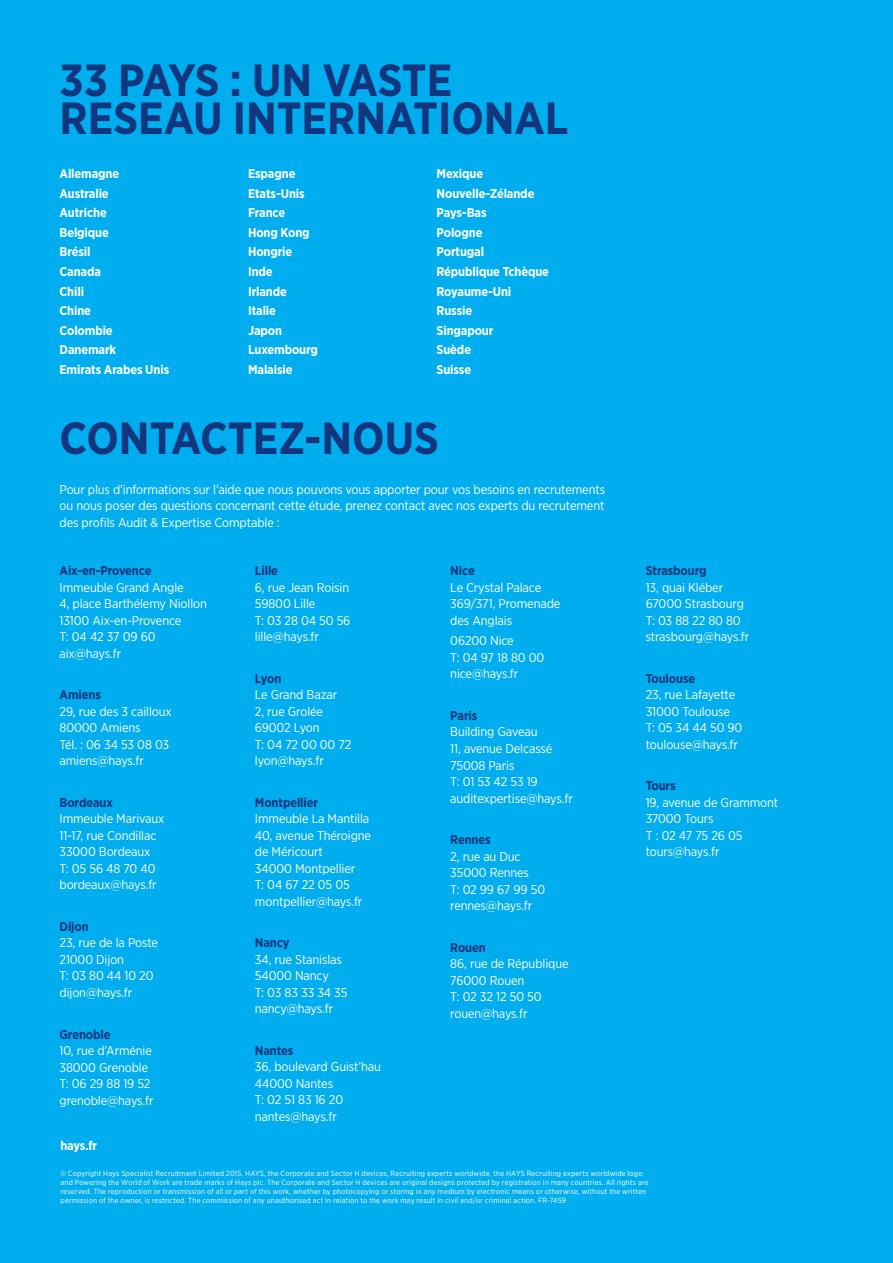
<style>
.page{position:relative;width:893px;height:1263px;background:#00aeef}
.page>*{position:absolute;margin:0;border:0;box-sizing:border-box;transform-origin:0 0}
.Heading_-_Light_Blue{font:700 45px/38.8px "Gotham Narrow";color:#11367e}
.Bodycopy{font:12.75px/16.5px "Gotham Narrow";letter-spacing:-.01em;color:#fff}
.Bodycopy-2{font:700 12.75px/19.5px "Gotham Narrow";letter-spacing:-.01em;color:#fff}
.t1{font:7.5px/9px "Gotham Narrow";letter-spacing:.02em;color:#fff}
.s1{font-weight:700;color:#11367e}
</style>
<div class="page">
<p class="Heading_-_Light_Blue" style="left:60px;top:60px;width:511px">33 PAYS : UN VASTE<br>RESEAU INTERNATIONAL</p>
<p class="Bodycopy-2" style="left:60px;top:164px;width:61px">Allemagne</p>
<p class="Bodycopy-2" style="left:60px;top:183px;width:51px">Australie</p>
<p class="Bodycopy-2" style="left:60px;top:203px;width:49px">Autriche</p>
<p class="Bodycopy-2" style="left:60px;top:223px;width:51px">Belgique</p>
<p class="Bodycopy-2" style="left:60px;top:242px;width:33px">Brésil</p>
<p class="Bodycopy-2" style="left:60px;top:262px;width:43px">Canada</p>
<p class="Bodycopy-2" style="left:60px;top:281px;width:26px">Chili</p>
<p class="Bodycopy-2" style="left:60px;top:301px;width:33px">Chine</p>
<p class="Bodycopy-2" style="left:60px;top:320px;width:55px">Colombie</p>
<p class="Bodycopy-2" style="left:60px;top:340px;width:58px">Danemark</p>
<p class="Bodycopy-2" style="left:60px;top:359px;width:111px">Emirats Arabes Unis</p>
<p class="Bodycopy-2" style="left:248px;top:164px;width:49px">Espagne</p>
<p class="Bodycopy-2" style="left:248px;top:183px;width:58px">Etats-Unis</p>
<p class="Bodycopy-2" style="left:248px;top:203px;width:39px">France</p>
<p class="Bodycopy-2" style="left:248px;top:223px;width:63px">Hong Kong</p>
<p class="Bodycopy-2" style="left:248px;top:242px;width:46px">Hongrie</p>
<p class="Bodycopy-2" style="left:248px;top:262px;width:40px">Inde<br>Irlande</p>
<p class="Bodycopy-2" style="left:248px;top:301px;width:29px">Italie</p>
<p class="Bodycopy-2" style="left:248px;top:320px;width:36px">Japon</p>
<p class="Bodycopy-2" style="left:248px;top:340px;width:72px">Luxembourg</p>
<p class="Bodycopy-2" style="left:248px;top:359px;width:46px">Malaisie</p>
<p class="Bodycopy-2" style="left:437px;top:164px;width:48px">Mexique</p>
<p class="Bodycopy-2" style="left:437px;top:183px;width:99px">Nouvelle-Zélande</p>
<p class="Bodycopy-2" style="left:437px;top:203px;width:52px">Pays-Bas</p>
<p class="Bodycopy-2" style="left:437px;top:223px;width:47px">Pologne</p>
<p class="Bodycopy-2" style="left:437px;top:242px;width:49px">Portugal</p>
<p class="Bodycopy-2" style="left:437px;top:262px;width:114px">République Tchèque</p>
<p class="Bodycopy-2" style="left:437px;top:281px;width:76px">Royaume-Uni</p>
<p class="Bodycopy-2" style="left:437px;top:301px;width:37px">Russie</p>
<p class="Bodycopy-2" style="left:437px;top:320px;width:58px">Singapour</p>
<p class="Bodycopy-2" style="left:437px;top:340px;width:36px">Suède</p>
<p class="Bodycopy-2" style="left:437px;top:359px;width:36px">Suisse</p>
<p class="Heading_-_Light_Blue" style="left:60px;top:418px;width:381px">CONTACTEZ-NOUS</p>
<p class="Bodycopy" style="left:60px;top:481px;width:547px;text-align:justify">Pour plus d’informations sur l’aide que nous pouvons vous apporter pour vos besoins en recrutements ou nous poser des questions concernant cette étude, prenez contact avec nos experts du recrutement des profils Audit &amp; Expertise Comptable :</p>
<p class="Bodycopy" style="left:60px;top:562px;width:149px"><span class="s1">Aix-en-Provence<br></span>Immeuble Grand Angle<br>4, place Barthélemy Niollon<br>13100 Aix-en-Provence<br>T: 04 42 37 09 60 aix@hays.fr</p>
<p class="Bodycopy" style="left:60px;top:686px;width:114px"><span class="s1">Amiens<br></span>29, rue des 3 cailloux<br>80000 Amiens<br>Tél. : 06 34 53 08 03 amiens@hays.fr</p>
<p class="Bodycopy" style="left:60px;top:794px;width:107px"><span class="s1">Bordeaux<br></span>Immeuble Marivaux<br>11-17, rue Condillac<br>33000 Bordeaux<br>T: 05 56 48 70 40 bordeaux@hays.fr</p>
<p class="Bodycopy" style="left:60px;top:918px;width:100px"><span class="s1">Dijon<br></span>23, rue de la Poste<br>21000 Dijon<br>T: 03 80 44 10 20 dijon@hays.fr</p>
<p class="Bodycopy" style="left:60px;top:1026px;width:96px"><span class="s1">Grenoble<br></span>10, rue d’Arménie<br>38000 Grenoble<br>T: 06 29 88 19 52 grenoble@hays.fr</p>
<p class="Bodycopy" style="left:255px;top:562px;width:97px"><span class="s1">Lille<br></span>6, rue Jean Roisin<br>59800 Lille<br>T: 03 28 04 50 56 lille@hays.fr</p>
<p class="Bodycopy" style="left:255px;top:670px;width:98px"><span class="s1">Lyon<br></span>Le Grand Bazar<br>2, rue Grolée<br>69002 Lyon<br>T: 04 72 00 00 72 lyon@hays.fr</p>
<p class="Bodycopy" style="left:255px;top:794px;width:118px"><span class="s1">Montpellier<br></span>Immeuble La Mantilla<br>40, avenue Théroigne de Méricourt<br>34000 Montpellier<br>T: 04 67 22 05 05 montpellier@hays.fr</p>
<p class="Bodycopy" style="left:255px;top:934px;width:94px"><span class="s1">Nancy<br></span>34, rue Stanislas<br>54000 Nancy<br>T: 03 83 33 34 35 nancy@hays.fr</p>
<p class="Bodycopy" style="left:255px;top:1042px;width:128px"><span class="s1">Nantes<br></span>36, boulevard Guist’hau<br>44000 Nantes<br>T: 02 51 83 16 20 nantes@hays.fr</p>
<p class="Bodycopy" style="left:450px;top:562px;width:112px"><span class="s1">Nice<br></span>Le Crystal Palace<br>369/371, Promenade des Anglais</p>
<p class="Bodycopy" style="left:450px;top:632px;width:95px">06200 Nice<br>T: 04 97 18 80 00 nice@hays.fr</p>
<p class="Bodycopy" style="left:450px;top:707px;width:124px"><span class="s1">Paris<br></span>Building Gaveau<br>11, avenue Delcassé<br>75008 Paris<br>T: 01 53 42 53 19 auditexpertise@hays.fr</p>
<p class="Bodycopy" style="left:450px;top:831px;width:96px"><span class="s1">Rennes<br></span>2, rue au Duc<br>35000 Rennes<br>T: 02 99 67 99 50 rennes@hays.fr</p>
<p class="Bodycopy" style="left:450px;top:938px;width:120px"><span class="s1">Rouen<br></span>86, rue de République<br>76000 Rouen<br>T: 02 32 12 50 50 rouen@hays.fr</p>
<p class="Bodycopy" style="left:646px;top:562px;width:105px"><span class="s1">Strasbourg<br></span>13, quai Kléber<br>67000 Strasbourg<br>T: 03 88 22 80 80 strasbourg@hays.fr</p>
<p class="Bodycopy" style="left:646px;top:670px;width:98px"><span class="s1">Toulouse<br></span>23, rue Lafayette<br>31000 Toulouse<br>T: 05 34 44 50 90 toulouse@hays.fr</p>
<p class="Bodycopy" style="left:646px;top:777px;width:134px"><span class="s1">Tours<br></span>19, avenue de Grammont<br>37000 Tours<br>T : 02 47 75 26 05 tours@hays.fr</p>
<p class="Bodycopy-2" style="left:60px;top:1135px;width:38px">hays.fr</p>
<p class="t1" style="left:61px;top:1168px;width:590px">© Copyright Hays Specialist Recruitment Limited 2015. HAYS, the Corporate and Sector H devices, Recruiting experts worldwide, the HAYS Recruiting experts worldwide logo and Powering the World of Work are trade marks of Hays plc. The Corporate and Sector H devices are original designs protected by registration in many countries. All rights are reserved. The reproduction or transmission of all or part of this work, whether by photocopying or storing in any medium by electronic means or otherwise, without the written permission of the owner, is restricted. The commission of any unauthorised act in relation to the work may result in civil and/or criminal action. FR-7459</p>
</div>
